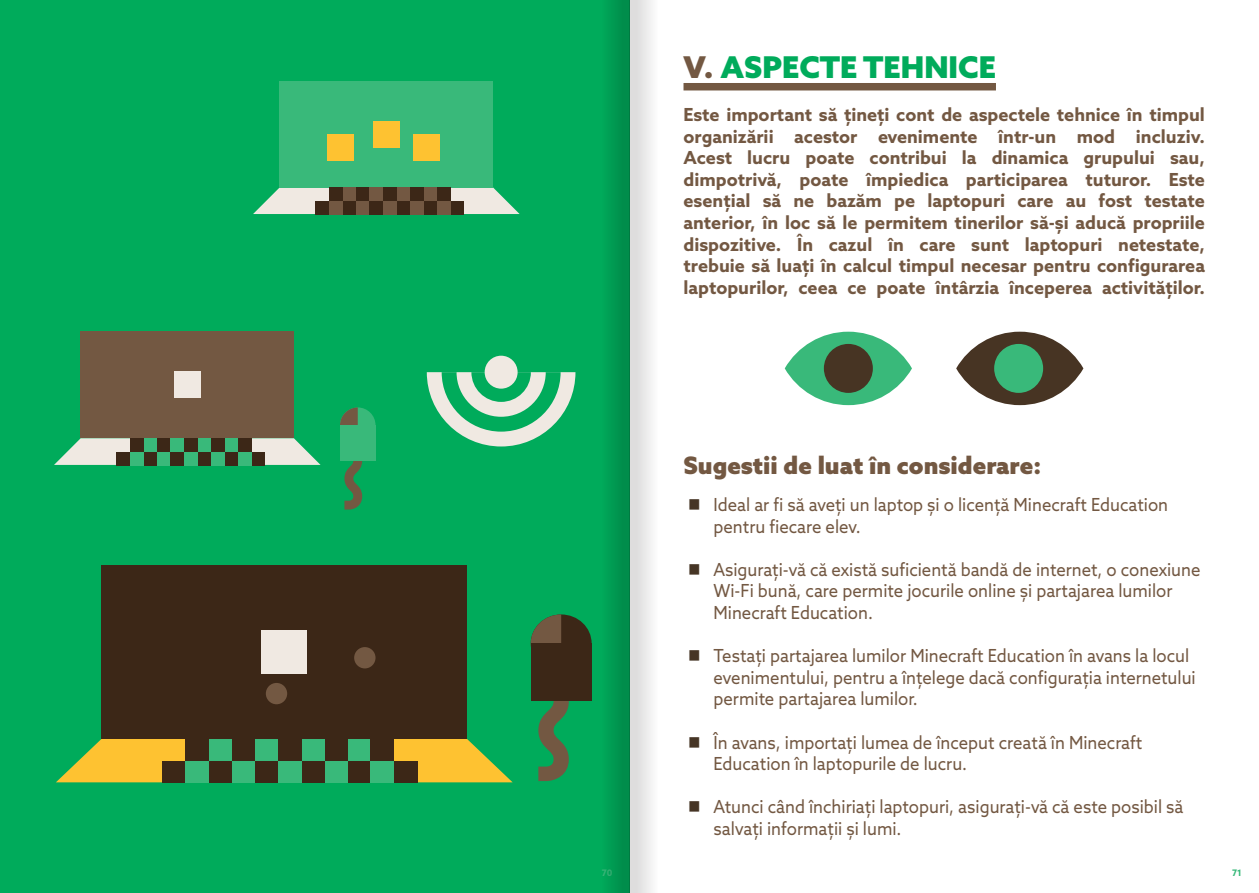
<style>
.page{position:relative;width:1259px;height:893px;background:#fff}
.page>*{position:absolute;margin:0;border:0;box-sizing:border-box;transform-origin:0 0}
.t1{font:900 30px "Azo Sans";color:#00ab5b}
.t2{font:900 24px "Azo Sans";color:#735842}
.t3{font:18px/21.6px "Azo Sans";color:#735842;scale:.93 1}
.t4{font:700 18px/21.6px "Azo Sans";color:#735842;text-align:justify}
.t5{font:700 9px "Azo Sans";color:#39b97a}
.s1{color:#735842}
.s2{color:#463525}
</style>
<div class="page">
<div style="left:0;top:0;width:629px;height:893px;background:#00ab5b"></div>
<svg style="left:538px;top:701px;width:31px;height:80px"></svg>
<div style="left:531px;top:614px;width:60px;height:58px;background:#3c2717;border-radius:50%"></div>
<svg style="left:531px;top:614px;width:30px;height:29px"></svg>
<div style="left:531px;top:643px;width:60px;height:58px;background:#3c2717"></div>
<svg style="left:56px;top:739px;width:456px;height:43px"></svg>
<div style="left:102px;top:565px;width:365px;height:174px;background:#3c2717"></div>
<div style="left:261px;top:630px;width:46px;height:44px;background:#f0e9e2"></div>
<div style="left:209px;top:761px;width:23px;height:22px;background:#3c2717"></div>
<div style="left:209px;top:739px;width:23px;height:22px;background:#39b97a"></div>
<div style="left:232px;top:739px;width:23px;height:22px;background:#3c2717"></div>
<div style="left:232px;top:761px;width:23px;height:22px;background:#39b97a"></div>
<div style="left:163px;top:761px;width:23px;height:22px;background:#3c2717"></div>
<div style="left:186px;top:739px;width:23px;height:22px;background:#3c2717"></div>
<div style="left:186px;top:761px;width:23px;height:22px;background:#39b97a"></div>
<div style="left:255px;top:761px;width:23px;height:22px;background:#3c2717"></div>
<div style="left:255px;top:739px;width:23px;height:22px;background:#39b97a"></div>
<div style="left:348px;top:761px;width:23px;height:22px;background:#3c2717"></div>
<div style="left:348px;top:739px;width:23px;height:22px;background:#39b97a"></div>
<div style="left:325px;top:739px;width:23px;height:22px;background:#3c2717"></div>
<div style="left:325px;top:761px;width:23px;height:22px;background:#39b97a"></div>
<div style="left:394px;top:761px;width:23px;height:22px;background:#3c2717"></div>
<div style="left:371px;top:739px;width:23px;height:22px;background:#3c2717"></div>
<div style="left:371px;top:761px;width:23px;height:22px;background:#39b97a"></div>
<div style="left:302px;top:761px;width:23px;height:22px;background:#3c2717"></div>
<div style="left:302px;top:739px;width:23px;height:22px;background:#39b97a"></div>
<svg style="left:253px;top:187px;width:266px;height:27px"></svg>
<div style="left:280px;top:81px;width:213px;height:106px;background:#39b97a"></div>
<div style="left:373px;top:121px;width:27px;height:26px;background:#fec231"></div>
<div style="left:342px;top:201px;width:14px;height:13px;background:#3c2717"></div>
<div style="left:342px;top:187px;width:14px;height:14px;background:#735842"></div>
<div style="left:356px;top:187px;width:13px;height:14px;background:#3c2717"></div>
<div style="left:356px;top:201px;width:13px;height:13px;background:#735842"></div>
<div style="left:315px;top:201px;width:14px;height:13px;background:#3c2717"></div>
<div style="left:329px;top:187px;width:13px;height:14px;background:#3c2717"></div>
<div style="left:329px;top:201px;width:13px;height:13px;background:#735842"></div>
<div style="left:369px;top:201px;width:14px;height:13px;background:#3c2717"></div>
<div style="left:369px;top:187px;width:14px;height:14px;background:#735842"></div>
<div style="left:423px;top:201px;width:14px;height:13px;background:#3c2717"></div>
<div style="left:423px;top:187px;width:14px;height:14px;background:#735842"></div>
<div style="left:410px;top:187px;width:13px;height:14px;background:#3c2717"></div>
<div style="left:410px;top:201px;width:13px;height:13px;background:#735842"></div>
<div style="left:450px;top:201px;width:14px;height:13px;background:#3c2717"></div>
<div style="left:437px;top:187px;width:13px;height:14px;background:#3c2717"></div>
<div style="left:437px;top:201px;width:13px;height:13px;background:#735842"></div>
<div style="left:396px;top:201px;width:14px;height:13px;background:#3c2717"></div>
<div style="left:396px;top:187px;width:14px;height:14px;background:#735842"></div>
<div style="left:383px;top:187px;width:13px;height:14px;background:#3c2717"></div>
<div style="left:383px;top:201px;width:13px;height:13px;background:#735842"></div>
<svg style="left:427px;top:372px;width:145px;height:74px"></svg>
<div style="left:485px;top:356px;width:32px;height:33px;background:#f0e9e2;border-radius:50%"></div>
<div style="left:413px;top:134px;width:27px;height:27px;background:#fec231"></div>
<div style="left:327px;top:134px;width:27px;height:27px;background:#fec231"></div>
<svg style="left:344px;top:461px;width:18px;height:49px"></svg>
<div style="left:340px;top:407px;width:35px;height:36px;background:#39b97a;border-radius:50%"></div>
<svg style="left:340px;top:407px;width:18px;height:18px"></svg>
<div style="left:340px;top:425px;width:35px;height:36px;background:#39b97a"></div>
<svg style="left:54px;top:438px;width:266px;height:27px"></svg>
<div style="left:81px;top:332px;width:213px;height:106px;background:#735842"></div>
<div style="left:174px;top:372px;width:27px;height:26px;background:#f0e9e2"></div>
<div style="left:143px;top:452px;width:14px;height:13px;background:#3c2717"></div>
<div style="left:143px;top:438px;width:14px;height:14px;background:#39b97a"></div>
<div style="left:157px;top:438px;width:13px;height:14px;background:#3c2717"></div>
<div style="left:157px;top:452px;width:13px;height:13px;background:#39b97a"></div>
<div style="left:116px;top:452px;width:14px;height:13px;background:#3c2717"></div>
<div style="left:130px;top:438px;width:13px;height:14px;background:#3c2717"></div>
<div style="left:130px;top:452px;width:13px;height:13px;background:#39b97a"></div>
<div style="left:170px;top:452px;width:14px;height:13px;background:#3c2717"></div>
<div style="left:170px;top:438px;width:14px;height:14px;background:#39b97a"></div>
<div style="left:224px;top:452px;width:14px;height:13px;background:#3c2717"></div>
<div style="left:224px;top:438px;width:14px;height:14px;background:#39b97a"></div>
<div style="left:211px;top:438px;width:13px;height:14px;background:#3c2717"></div>
<div style="left:211px;top:452px;width:13px;height:13px;background:#39b97a"></div>
<div style="left:251px;top:452px;width:14px;height:13px;background:#3c2717"></div>
<div style="left:238px;top:438px;width:13px;height:14px;background:#3c2717"></div>
<div style="left:238px;top:452px;width:13px;height:13px;background:#39b97a"></div>
<div style="left:197px;top:452px;width:14px;height:13px;background:#3c2717"></div>
<div style="left:197px;top:438px;width:14px;height:14px;background:#39b97a"></div>
<div style="left:354px;top:647px;width:21px;height:21px;background:#735842;border-radius:50%"></div>
<div style="left:266px;top:683px;width:21px;height:21px;background:#735842;border-radius:50%"></div>
<div style="left:683px;top:83px;width:313px;height:7px;background:#735842"></div>
<svg style="left:956px;top:332px;width:127px;height:73px;background:#5e4d3e"></svg>
<div style="left:994px;top:344px;width:49px;height:49px;background:#39b97a;border-radius:50%"></div>
<svg style="left:784px;top:332px;width:128px;height:73px;background:#53c28b"></svg>
<div style="left:824px;top:344px;width:49px;height:49px;background:#473423;border-radius:50%"></div>
<div style="left:184px;top:438px;width:13px;height:14px;background:#3c2717"></div>
<div style="left:184px;top:452px;width:13px;height:13px;background:#39b97a"></div>
<div style="left:278px;top:739px;width:24px;height:22px;background:#3c2717"></div>
<div style="left:278px;top:761px;width:24px;height:22px;background:#39b97a"></div>
<div style="left:572px;top:0;width:57px;height:893px;background:linear-gradient(to right,#06a85a,#00954f)"></div>
<div style="left:629px;top:0;width:58px;height:893px;background:linear-gradient(to right,#e0dfe0,#fff)"></div>
<p class="t1" style="left:683px;top:47px;width:314px"><span class="s1">V.</span> ASPECTE TEHNICE</p>
<p class="t4" style="left:683px;top:103px;width:523px">Este important să țineți cont de aspectele tehnice în timpul organizării acestor evenimente într-un mod incluziv.<br>Acest lucru poate contribui la dinamica grupului sau, dimpotrivă, poate împiedica participarea tuturor. Este esențial să ne bazăm pe laptopuri care au fost testate anterior, în loc să le permitem tinerilor să-și aducă propriile dispozitive. În cazul în care sunt laptopuri netestate, trebuie să luați în calcul timpul necesar pentru configurarea laptopurilor, ceea ce poate întârzia începerea activităților.</p>
<p class="t2" style="left:683px;top:449px;width:359px">Sugestii de luat în considerare:</p>
<p class="t3" style="left:713px;top:493px;width:490px;text-indent:-26px"><span class="s2">■</span> Ideal ar fi să aveți un laptop și o licență Minecraft Education pentru fiecare elev.</p>
<p class="t3" style="left:713px;top:558px;width:525px;text-indent:-26px"><span class="s2">■</span> Asigurați-vă că există suficientă bandă de internet, o conexiune<br>Wi-Fi bună, care permite jocurile online și partajarea lumilor<br>Minecraft Education.</p>
<p class="t3" style="left:713px;top:645px;width:520px;text-indent:-26px"><span class="s2">■</span> Testați partajarea lumilor Minecraft Education în avans la locul evenimentului, pentru a înțelege dacă configurația internetului permite partajarea lumilor.</p>
<p class="t3" style="left:713px;top:731px;width:463px;text-indent:-26px"><span class="s2">■</span> În avans, importați lumea de început creată în Minecraft<br>Education în laptopurile de lucru.</p>
<p class="t3" style="left:713px;top:796px;width:507px;text-indent:-26px"><span class="s2">■</span> Atunci când închiriați laptopuri, asigurați-vă că este posibil să salvați informații și lumi.</p>
<p class="t5" style="left:602px;top:867px;width:12px">70</p>
<p class="t5" style="left:1232px;top:867px;width:11px">71</p>
</div>
